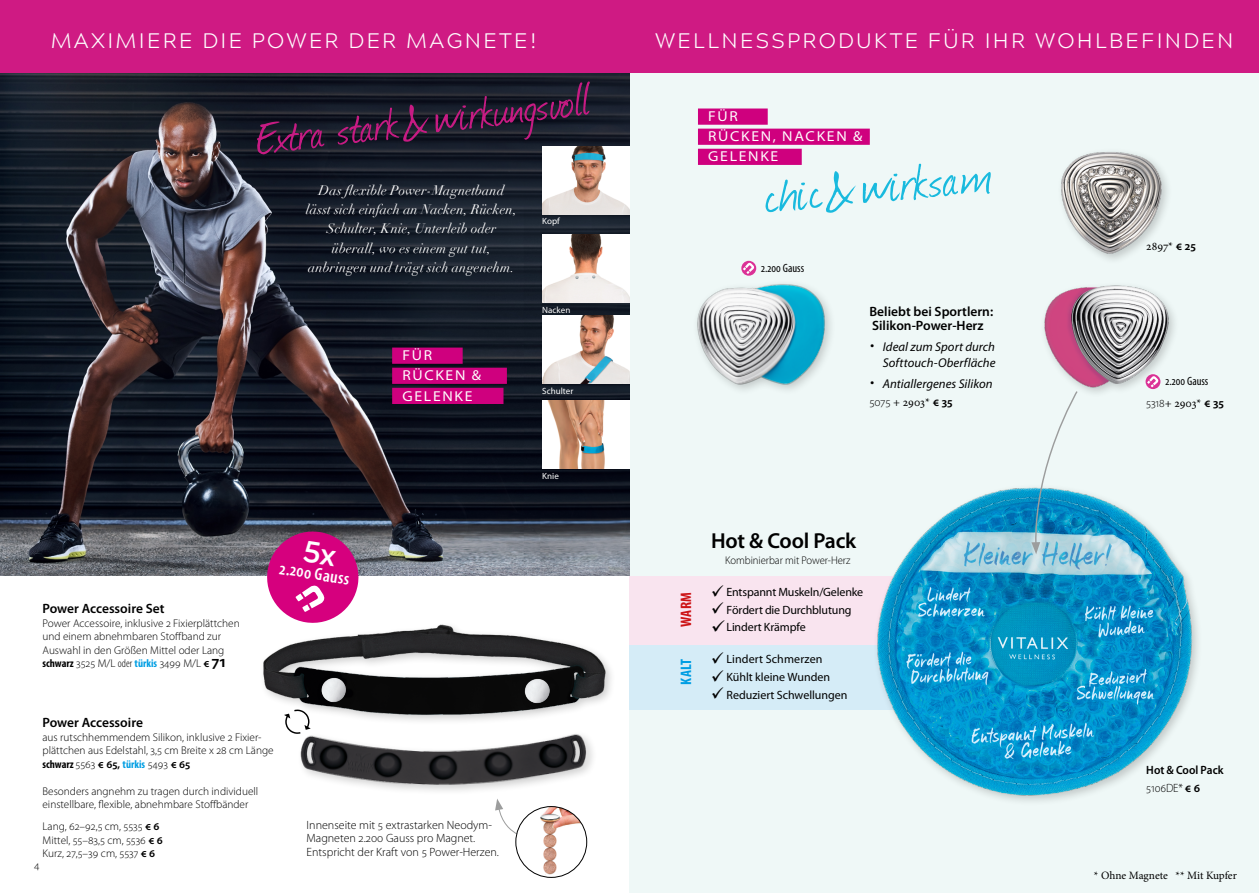
<style>
.page{position:relative;width:1259px;height:893px;background:#fff}
.page>*{position:absolute;margin:0;border:0;box-sizing:border-box;transform-origin:0 0}
.t1{font:60px "Journal";color:#19bade}
.t2{font:53.4px "Journal";color:#c61b83}
.t3{font:600 21.75px "Myriad Pro";letter-spacing:-.01em;color:#000}
.t4{font:300 21px "Acherus Grotesque";letter-spacing:.11em;color:#fff}
.t5{font:600 condensed 17.55px "Myriad Pro";color:#fff}
.t6{font:700 condensed 15.3px "Myriad Pro";color:#cd1316}
.t7{font:700 condensed 15.3px "Myriad Pro";color:#009ee3}
.t8{font:semi-expanded 14.4px/20.1px "Myriad Pro";letter-spacing:.12em;color:#fff}
.t9{font:italic 13.5px/19.5px "Didot";letter-spacing:.005em;color:#fff;text-align:center}
.t10{font:600 13.5px/13.5px "Myriad Pro";color:#000}
.t11{font:italic 12.75px/16.5px "Myriad Pro";letter-spacing:.005em;color:#000;text-align:right}
.t12{font:12px "Myriad Pro";letter-spacing:-.005em;color:#000}
.t13{font:300 12px/13.5px "Myriad Pro";color:#000}
.t14{font:12px "Minion Pro";letter-spacing:-.005em;color:#000}
.t15{font:600 12px/17.4px "Myriad Pro";color:#000;scale:.95 1}
.t16{font:condensed 12px "Myriad Pro";color:#000}
.t17{font:300 11.25px/13.5px "Myriad Pro";color:#000}
.t18{font:300 11.25px "Myriad Pro";color:#000;scale:.95 1}
.t19{font:11.25px "Minion Pro";letter-spacing:-.005em;color:#000}
.t20{font:9px "Myriad Pro";color:#fff}
.s1{font-weight:700;font-stretch:condensed}
.s2{font-stretch:condensed}
.s3{font-weight:700;font-stretch:condensed;color:#009ee3}
.s4{font-weight:600}
.s5{font-weight:600;font-size:16.5px}
.s6{font-family:"Acherus Grotesque";font-weight:300;font-style:normal;font-size:27px}
.s7{font-family:"Myriad Pro";font-weight:300}
.s8{font-family:"Myriad Pro";font-weight:600}
.s9{font-weight:300}
</style>
<div class="page">
<div style="left:629px;top:73px;width:630px;height:820px;background:#eff8f7"></div>
<img style="left:0;top:73px;width:629px;height:503px">
<div style="left:0;top:0;width:1259px;height:73px;background:#cf1a83"></div>
<img style="left:316px;top:776px;width:256px;height:15px">
<img style="left:224px;top:566px;width:421px;height:210px">
<div style="left:316px;top:671px;width:41px;height:42px;background:#000;opacity:.2"></div>
<img style="left:308px;top:667px;width:46px;height:42px">
<div style="left:519px;top:673px;width:42px;height:41px;background:#000;opacity:.2"></div>
<img style="left:511px;top:668px;width:47px;height:42px">
<svg style="left:284px;top:709px;width:27px;height:25px"></svg>
<svg style="left:495px;top:799px;width:70px;height:78px"></svg>
<img style="left:530px;top:806px;width:57px;height:69px">
<div style="left:515px;top:806px;width:72px;height:72px;border:1px solid #000;border-radius:50%"></div>
<img style="left:542px;top:146px;width:87px;height:68px">
<img style="left:542px;top:316px;width:87px;height:68px">
<img style="left:542px;top:400px;width:87px;height:68px">
<img style="left:542px;top:234px;width:87px;height:68px">
<div style="left:629px;top:646px;width:304px;height:64px;background:#d1ebf7"></div>
<div style="left:629px;top:576px;width:304px;height:69px;background:#fbe1ee"></div>
<svg style="left:741px;top:261px;width:15px;height:15px"></svg>
<svg style="left:743px;top:263px;width:11px;height:9px"></svg>
<img style="left:697px;top:272px;width:134px;height:118px">
<img style="left:1044px;top:285px;width:131px;height:108px">
<img style="left:1061px;top:151px;width:107px;height:109px">
<svg style="left:1145px;top:374px;width:15px;height:15px"></svg>
<svg style="left:1147px;top:376px;width:11px;height:11px"></svg>
<div style="left:392px;top:348px;width:71px;height:16px;background:#cf007e"></div>
<div style="left:392px;top:368px;width:115px;height:16px;background:#cf007e"></div>
<div style="left:392px;top:388px;width:111px;height:16px;background:#cf007e"></div>
<div style="left:698px;top:109px;width:69px;height:16px;background:#cf007e"></div>
<div style="left:698px;top:129px;width:172px;height:16px;background:#cf007e"></div>
<div style="left:698px;top:149px;width:103px;height:16px;background:#cf007e"></div>
<img style="left:855px;top:487px;width:343px;height:314px">
<svg style="left:1031px;top:390px;width:47px;height:164px"></svg>
<svg style="left:264px;top:528px;width:98px;height:98px"></svg>
<h3 class="t4" style="left:51px;top:23px;width:72px">MAXIMIERE</h3>
<h3 class="t4" style="left:202px;top:23px;width:14px">DIE</h3>
<h3 class="t4" style="left:252px;top:23px;width:53px">POWER</h3>
<h3 class="t4" style="left:349px;top:23px;width:16px">DER</h3>
<h3 class="t4" style="left:406px;top:23px;width:41px">MAGNETE</h3>
<h3 class="t4" style="left:530px;top:23px;width:9px">!</h3>
<h2 class="t2" style="left:251px;top:103px;width:338px;rotate:-7deg">Extra stark &amp; wirkungsvoll</h2>
<p class="t9" style="left:306px;top:180px;width:213px">Das flexible Power-Magnetband lässt sich einfach an Nacken, Rücken, Schulter, Knie, Unterleib oder überall, wo es einem gut tut, anbringen und trägt sich angenehm.</p>
<p class="t20" style="left:542px;top:216px;width:19px">Kopf</p>
<p class="t8" style="left:402px;top:345px;width:80px">FÜR<br>RÜCKEN &amp;<br>GELENKE</p>
<p class="t10" style="left:43px;top:601px;width:124px">Power Accessoire Set</p>
<p class="t17" style="left:43px;top:616px;width:199px">Power Accessoire, inklusive 2 Fixierplättchen und einem abnehmbaren Stoffband zur Auswahl in den Größen Mittel oder Lang <span class="s1">schwarz</span> 3525 M/L <span class="s2">oder</span> <span class="s3">türkis</span> 3499 M/L <span class="s4">€</span> <span class="s5">71</span></p>
<h3 class="t5" style="left:281px;top:557px;width:72px;rotate:9deg">2.200 Gauss</h3>
<p class="t10" style="left:43px;top:715px;width:102px">Power Accessoire</p>
<p class="t17" style="left:43px;top:730px;width:233px">aus rutschhemmendem Silikon, inklusive 2 Fixier&shy;plättchen aus Edelstahl, 3,5 cm Breite x 28 cm Länge <span class="s1">schwarz</span> 5563 <span class="s4">€ 65,</span> <span class="s3">türkis</span> 5493 <span class="s4">€ 65</span></p>
<p class="t17" style="left:43px;top:784px;width:217px">Besonders angnehm zu tragen durch individuell einstellbare, flexible, abnehmbare Stoffbänder</p>
<p class="t17" style="left:43px;top:819px;width:122px">Lang, 62–92,5 cm, 5535 <span class="s4">€ 6<br></span>Mittel, 55–83,5 cm, 5536 <span class="s4">€ 6<br></span>Kurz, 27,5–39 cm, 5537 <span class="s4">€ 6</span></p>
<p class="t17" style="left:34px;top:858px;width:7px">4</p>
<p class="t13" style="left:306px;top:818px;width:194px">Innenseite mit 5 extrastarken Neodym-<br>Magneten 2.200 Gauss pro Magnet.<br>Entspricht der Kraft von 5 Power-Herzen.</p>
<p class="t20" style="left:542px;top:304px;width:30px">Nacken</p>
<p class="t20" style="left:542px;top:385px;width:32px">Schulter</p>
<p class="t20" style="left:542px;top:470px;width:18px">Knie</p>
<h3 class="t4" style="left:655px;top:23px;width:39px">WELLNESSPR</h3>
<h3 class="t4" style="left:819px;top:23px;width:36px">ODUKTE</h3>
<h3 class="t4" style="left:928px;top:23px;width:71px">FÜR IHR</h3>
<h3 class="t4" style="left:1035px;top:23px;width:107px">WOHLBEFINDEN</h3>
<p class="t8" style="left:708px;top:106px;width:156px">FÜR<br>RÜCKEN, NACKEN &amp;<br>GELENKE</p>
<h1 class="t1" style="left:760px;top:154px;width:231px;rotate:-5deg">chic &amp; wirksam</h1>
<p class="t16" style="left:761px;top:261px;width:44px">2.200 Gauss</p>
<p class="t10" style="left:869px;top:305px;width:125px">Beliebt bei Sportlern:<br>Silikon-Power-Herz</p>
<p class="t11" style="left:869px;top:338px;width:128px"><span class="s6">∙</span> Ideal zum Sport durch<br>Softtouch-Oberfläche</p>
<p class="t11" style="left:869px;top:375px;width:125px"><span class="s6">∙</span> Antiallergenes Silikon</p>
<p class="t14" style="left:869px;top:394px;width:85px"><span class="s7">5075</span> + 2903* <span class="s8">€ 35</span></p>
<h3 class="t6" style="left:676px;top:627px;width:36px;rotate:-90deg">Warm</h3>
<h3 class="t7" style="left:676px;top:685px;width:28px;rotate:-90deg">Kalt</h3>
<h3 class="t3" style="left:711px;top:526px;width:147px">Hot &amp; Cool Pack</h3>
<p class="t18" style="left:725px;top:554px;width:133px">Kombinierbar mit Power-Herz</p>
<p class="t12" style="left:711px;top:584px;width:154px">✓ Entspannt Muskeln/Gelenke</p>
<p class="t12" style="left:711px;top:602px;width:142px">✓ Fördert die Durchblutung</p>
<p class="t12" style="left:711px;top:620px;width:96px">✓Lindert Krämpfe</p>
<p class="t12" style="left:711px;top:652px;width:113px">✓ Lindert Schmerzen</p>
<p class="t12" style="left:711px;top:669px;width:120px">✓ Kühlt kleine Wunden</p>
<p class="t12" style="left:711px;top:687px;width:138px">✓ Reduziert Schwellungen</p>
<p class="t14" style="left:1146px;top:238px;width:51px">2897* <span class="s8">€ 25</span></p>
<p class="t16" style="left:1165px;top:374px;width:44px">2.200 Gauss</p>
<p class="t14" style="left:1146px;top:395px;width:79px"><span class="s7">5318</span>+ 2903* <span class="s8">€ 35</span></p>
<p class="t15" style="left:1146px;top:761px;width:83px">Hot &amp; Cool Pack<br><span class="s9">5106DE*</span> € 6</p>
<p class="t19" style="left:1094px;top:868px;width:144px">* Ohne Magnete ** Mit Kupfer</p>
</div>
